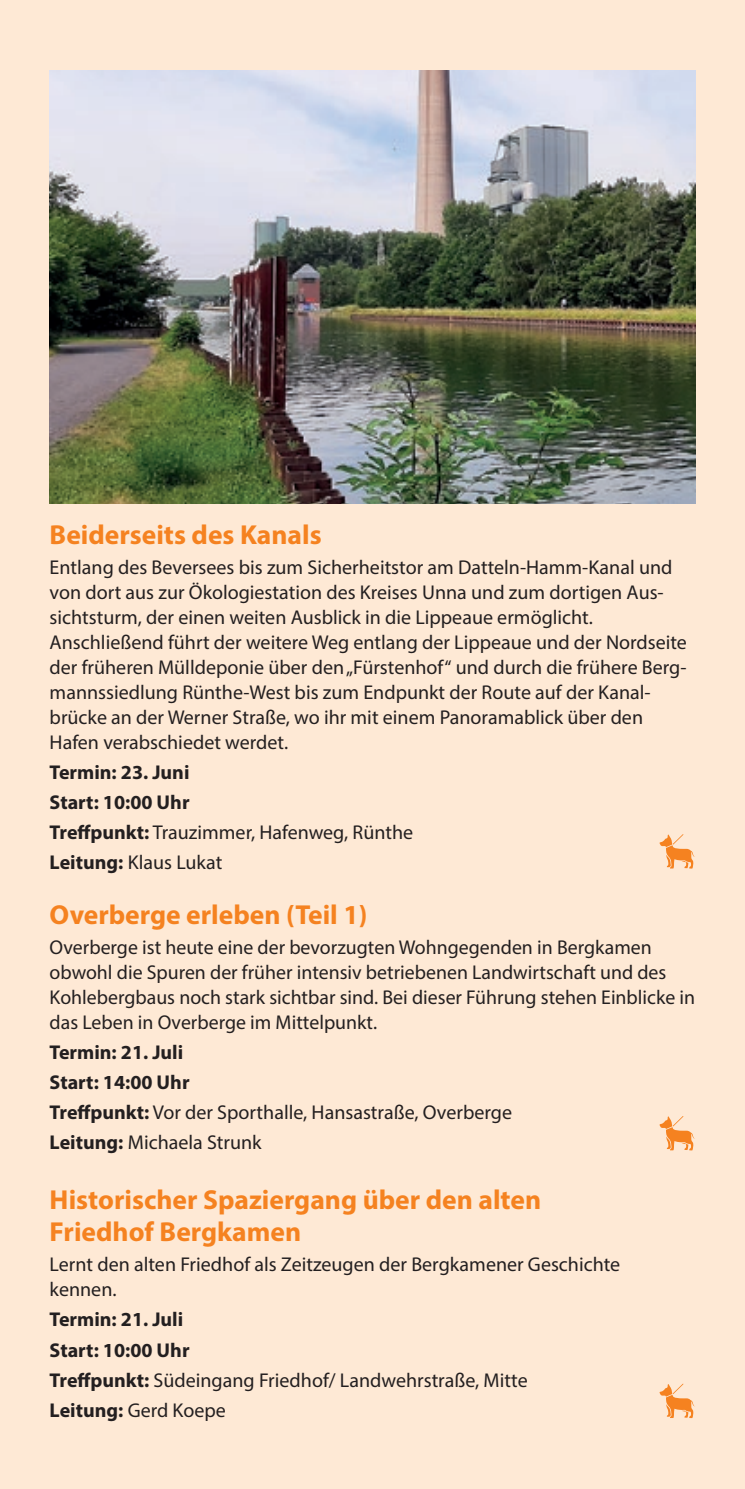
<style>
.page{position:relative;width:745px;height:1489px;background:#fff}
.page>*{position:absolute;margin:0;border:0;box-sizing:border-box;transform-origin:0 0}
.t1{font:700 27.5px/32.5px "Myriad Pro";color:#f58220}
.t2{font:20px/25px "Myriad Pro";color:#231f20}
.t3{font:700 20px/30px "Myriad Pro";color:#231f20}
.s1{font-weight:400}
.s2{font-weight:700}
</style>
<div class="page">
<div style="left:0;top:0;width:744px;height:1488px;background:#fee9d5"></div>
<img style="left:50px;top:71px;width:644px;height:432px">
<svg style="left:659px;top:834px;width:35px;height:34px"></svg>
<svg style="left:659px;top:1116px;width:35px;height:34px"></svg>
<svg style="left:659px;top:1383px;width:35px;height:34px"></svg>
<h1 class="t1" style="left:50px;top:517px;width:273px">Beiderseits des Kanals</h1>
<p class="t2" style="left:50px;top:554px;width:638px">Entlang des Beversees bis zum Sicherheitstor am Datteln-Hamm-Kanal und von dort aus zur Ökologiestation des Kreises Unna und zum dortigen Aus&shy;sichtsturm, der einen weiten Ausblick in die Lippeaue ermöglicht.<br>Anschließend führt der weitere Weg entlang der Lippeaue und der Nordseite der früheren Mülldeponie über den „Fürstenhof“ und durch die frühere Berg&shy;mannssiedlung Rünthe-West bis zum Endpunkt der Route auf der Kanal&shy;brücke an der Werner Straße, wo ihr mit einem Panoramablick über den Hafen verabschiedet werdet.</p>
<p class="t3" style="left:50px;top:756px;width:365px">Termin: 23. Juni<br>Start: 10:00 Uhr<br>Treffpunkt: <span class="s1">Trauzimmer, Hafenweg, Rünthe<br></span>Leitung: <span class="s1">Klaus Lukat</span></p>
<h1 class="t1" style="left:50px;top:897px;width:319px">Overberge erleben (Teil 1)</h1>
<p class="t2" style="left:50px;top:934px;width:646px">Overberge ist heute eine der bevorzugten Wohngegenden in Bergkamen obwohl die Spuren der früher intensiv betriebenen Landwirtschaft und des Kohlebergbaus noch stark sichtbar sind. Bei dieser Führung stehen Einblicke in das Leben in Overberge im Mittelpunkt.</p>
<p class="t2" style="left:50px;top:1036px;width:463px;line-height:30px"><span class="s2">Termin: 21. Juli<br>Start: 14:00 Uhr<br>Treffpunkt:</span> Vor der Sporthalle, Hansastraße, Overberge<br><span class="s2">Leitung:</span> Michaela Strunk</p>
<h1 class="t1" style="left:50px;top:1182px;width:492px">Historischer Spaziergang über den alten<br>Friedhof Bergkamen</h1>
<p class="t2" style="left:50px;top:1251px;width:571px">Lernt den alten Friedhof als Zeitzeugen der Bergkamener Geschichte kennen.</p>
<p class="t2" style="left:50px;top:1304px;width:479px;line-height:30px"><span class="s2">Termin: 21. Juli<br>Start: 10:00 Uhr<br>Treffpunkt:</span> Südeingang Friedhof/ Landwehrstraße, Mitte<br><span class="s2">Leitung:</span> Gerd Koepe</p>
</div>
